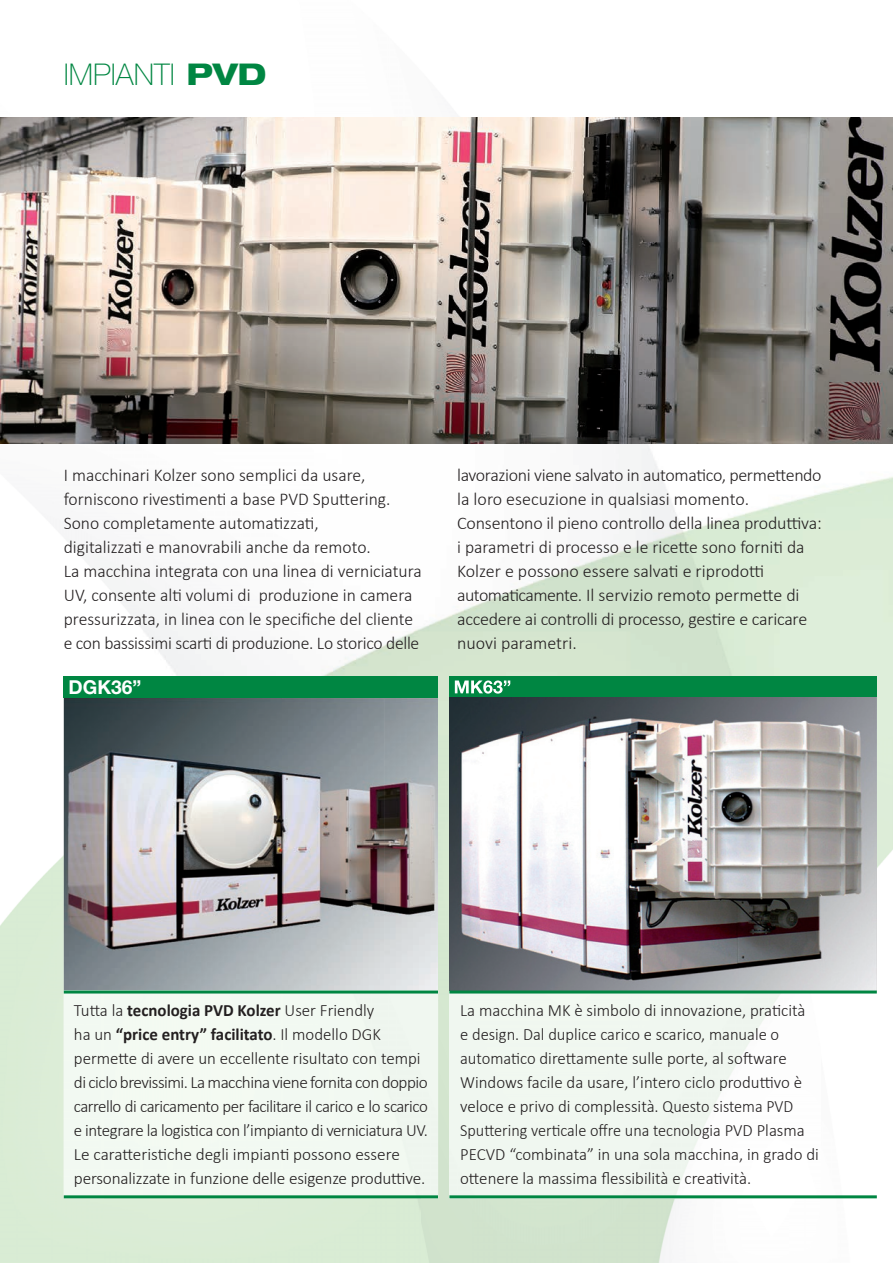
<style>
.page{position:relative;width:893px;height:1263px;background:#fff}
.page>*{position:absolute;margin:0;border:0;box-sizing:border-box;transform-origin:0 0}
.t1{font:100 30px "Helvetica Neue LT Std";color:#008642}
.t2{font:700 19.2px "Helvetica Neue LT Std";color:#fff}
.t3{font:300 18px/24px "Calibri";color:#231f20}
.t4{font:300 17.25px/24px "Calibri";letter-spacing:-.02em;color:#231f20}
.t5{font:300 17.25px/24px "Calibri";color:#231f20}
.s1{font-weight:800;font-stretch:expanded}
.s2{font-weight:700}
</style>
<div class="page">
<img style="left:0;top:443px;width:893px;height:293px">
<img style="left:0;top:736px;width:104px;height:527px">
<img style="left:788px;top:736px;width:105px;height:463px">
<img style="left:472px;top:1198px;width:316px;height:65px">
<img style="left:64px;top:698px;width:374px;height:497px">
<img style="left:449px;top:993px;width:371px;height:202px">
<img style="left:0;top:117px;width:893px;height:326px">
<div style="left:449px;top:676px;width:428px;height:22px;background:#008642"></div>
<svg style="left:455px;top:680px;width:55px;height:14px"></svg>
<img style="left:449px;top:698px;width:428px;height:292px">
<hr style="left:64px;top:990px;width:374px;height:3px;background:#008642">
<hr style="left:64px;top:1195px;width:374px;height:3px;background:#008642">
<hr style="left:449px;top:990px;width:428px;height:3px;background:#008642">
<hr style="left:449px;top:1195px;width:428px;height:3px;background:#008642">
<div style="left:64px;top:676px;width:374px;height:22px;background:#008642"></div>
<p class="t1" style="left:64px;top:57px;width:204px">IMPIANTI <span class="s1">PVD</span></p>
<p class="t3" style="left:64px;top:463px;width:359px">I macchinari Kolzer sono semplici da usare, forniscono rivestimenti a base PVD Sputtering.<br>Sono completamente automatizzati,<br>digitalizzati e manovrabili anche da remoto.<br>La macchina integrata con una linea di verniciatura UV, consente alti volumi di produzione in camera pressurizzata, in linea con le specifiche del cliente e con bassissimi scarti di produzione. Lo storico delle</p>
<p class="t3" style="left:457px;top:463px;width:366px">lavorazioni viene salvato in automatico, permettendo la loro esecuzione in qualsiasi momento.<br>Consentono il pieno controllo della linea produttiva: i parametri di processo e le ricette sono forniti da Kolzer e possono essere salvati e riprodotti automaticamente. Il servizio remoto permette di accedere ai controlli di processo, gestire e caricare nuovi parametri.</p>
<p class="t2" style="left:69px;top:675px;width:74px">DGK36”</p>
<p class="t4" style="left:74px;top:997px;width:355px">Tutta la <span class="s2">tecnologia PVD Kolzer</span> User Friendly<br>ha un <span class="s2">“price entry” facilitato</span>. Il modello DGK permette di avere un eccellente risultato con tempi di ciclo brevissimi. La macchina viene fornita con doppio carrello di caricamento per facilitare il carico e lo scarico e integrare la logistica con l’impianto di verniciatura UV.<br>Le caratteristiche degli impianti possono essere personalizzate in funzione delle esigenze produttive.</p>
<p class="t5" style="left:460px;top:997px;width:360px">La macchina MK è simbolo di innovazione, praticità<br>e design. Dal duplice carico e scarico, manuale o automatico direttamente sulle porte, al software Windows facile da usare, l’intero ciclo produttivo è veloce e privo di complessità. Questo sistema PVD Sputtering verticale offre una tecnologia PVD Plasma PECVD “combinata” in una sola macchina, in grado di ottenere la massima flessibilità e creatività.</p>
</div>
